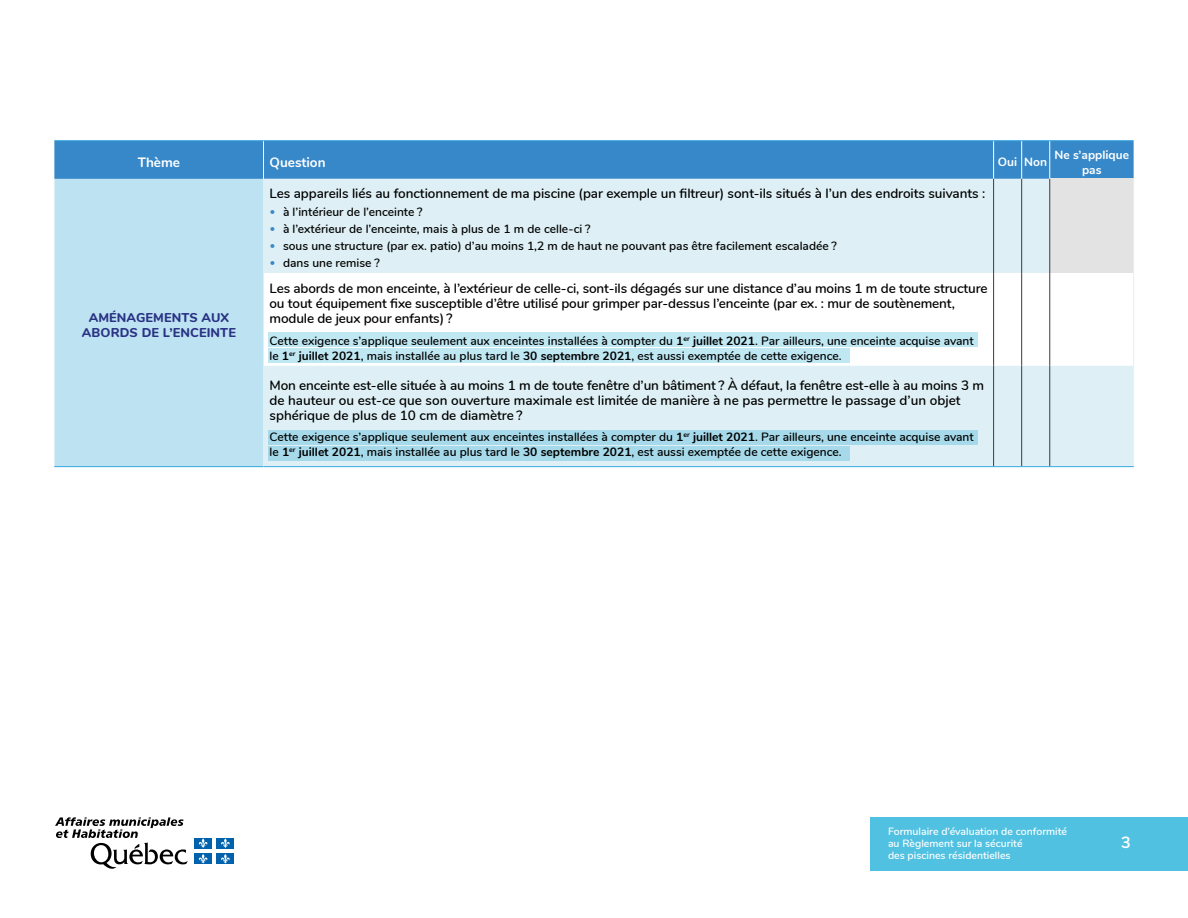
<style>
.page{position:relative;width:1188px;height:918px;background:#fff}
.page>*{position:absolute;margin:0;border:0;box-sizing:border-box;transform-origin:0 0}
.t1{font:700 16.2px "Nunito";color:#fff}
.t2{font:600 13.5px/15px "Nunito";letter-spacing:-.01em;color:#000}
.t3{font:700 13.5px "Nunito";color:#fff}
.t4{font:800 12.75px/15px "Nunito";letter-spacing:.01em;color:#2a3284;text-align:center}
.t5{font:600 12px/15px "Nunito";color:#000}
.t6{font:700 12px/15px "Nunito";color:#fff;text-align:center}
.t7{font:600 10.5px/12px "Nunito";color:#fff}
.s1{font-family:"DINOT";font-weight:500;color:#3788c9}
.s2{font-weight:700}
</style>
<div class="page">
<div style="left:870px;top:817px;width:318px;height:54px;background:#51c1e1"></div>
<svg style="left:55px;top:817px;width:133px;height:52px"></svg>
<div style="left:195px;top:838px;width:17px;height:10px;background:#0061ad"></div>
<svg style="left:199px;top:838px;width:9px;height:10px"></svg>
<div style="left:217px;top:838px;width:17px;height:10px;background:#0061ad"></div>
<svg style="left:221px;top:838px;width:9px;height:10px"></svg>
<div style="left:195px;top:853px;width:17px;height:11px;background:#0061ad"></div>
<svg style="left:199px;top:854px;width:9px;height:10px"></svg>
<div style="left:217px;top:853px;width:17px;height:11px;background:#0061ad"></div>
<svg style="left:221px;top:854px;width:9px;height:10px"></svg>
<div style="left:54px;top:179px;width:210px;height:288px;background:#bde3f2"></div>
<div style="left:264px;top:179px;width:869px;height:287px;background:#def0f5"></div>
<div style="left:1050px;top:179px;width:84px;height:94px;background:#e3e3e3"></div>
<svg style="left:264px;top:273px;width:869px;height:93px"></svg>
<div style="left:54px;top:140px;width:1080px;height:39px;background:#3788c9"></div>
<hr style="left:1050px;top:140px;width:84px;height:1px;background:#36a9e1">
<hr style="left:54px;top:466px;width:210px;height:1px;background:#36a9e1">
<hr style="left:264px;top:466px;width:730px;height:1px;background:#36a9e1">
<svg style="left:994px;top:466px;width:56px;height:1px"></svg>
<hr style="left:1050px;top:466px;width:84px;height:1px;background:#36a9e1">
<hr style="left:1050px;top:179px;width:1px;height:94px;background:#3c3c3b">
<hr style="left:993px;top:179px;width:1px;height:94px;background:#3c3c3b">
<hr style="left:1021px;top:179px;width:1px;height:94px;background:#3c3c3b">
<hr style="left:993px;top:273px;width:1px;height:93px;background:#3c3c3b">
<hr style="left:1021px;top:273px;width:1px;height:93px;background:#3c3c3b">
<hr style="left:1050px;top:273px;width:1px;height:93px;background:#3c3c3b">
<hr style="left:993px;top:366px;width:1px;height:100px;background:#3c3c3b">
<hr style="left:1021px;top:366px;width:1px;height:100px;background:#3c3c3b">
<hr style="left:1050px;top:366px;width:1px;height:100px;background:#3c3c3b">
<hr style="left:263px;top:179px;width:1px;height:94px;background:#e1f2f6">
<hr style="left:263px;top:273px;width:1px;height:93px;background:#e1f2f6">
<hr style="left:263px;top:366px;width:1px;height:100px;background:#e1f2f6">
<hr style="left:1133px;top:179px;width:1px;height:94px;background:#e1f2f6">
<hr style="left:54px;top:179px;width:1px;height:94px;background:#e1f2f6">
<hr style="left:54px;top:273px;width:1px;height:93px;background:#e1f2f6">
<hr style="left:54px;top:366px;width:1px;height:100px;background:#e1f2f6">
<hr style="left:1133px;top:273px;width:1px;height:93px;background:#e1f2f6">
<hr style="left:1133px;top:366px;width:1px;height:100px;background:#e1f2f6">
<div style="left:269px;top:431px;width:709px;height:14px;background:#a6daea"></div>
<div style="left:269px;top:446px;width:581px;height:14px;background:#a6daea"></div>
<div style="left:269px;top:333px;width:709px;height:14px;background:#bfe8f3"></div>
<div style="left:269px;top:348px;width:581px;height:14px;background:#bfe8f3"></div>
<p class="t3" style="left:138px;top:152px;width:44px">Thème</p>
<p class="t3" style="left:270px;top:152px;width:58px">Question</p>
<p class="t6" style="left:998px;top:154px;width:51px">Oui Non</p>
<p class="t6" style="left:1055px;top:146px;width:76px">Ne s’applique pas</p>
<p class="t4" style="left:82px;top:309px;width:155px">AMÉNAGEMENTS AUX<br>ABORDS DE L’ENCEINTE</p>
<p class="t2" style="left:270px;top:186px;width:717px">Les appareils liés au fonctionnement de ma piscine (par exemple un filtreur) sont-ils situés à l’un des endroits suivants :</p>
<p class="t5" style="left:270px;top:203px;width:155px"><span class="s1">•</span> à l’intérieur de l’enceinte ?</p>
<p class="t5" style="left:270px;top:220px;width:323px"><span class="s1">•</span> à l’extérieur de l’enceinte, mais à plus de 1 m de celle-ci ?</p>
<p class="t5" style="left:270px;top:238px;width:569px"><span class="s1">•</span> sous une structure (par ex. patio) d’au moins 1,2 m de haut ne pouvant pas être facilement escaladée ?</p>
<p class="t5" style="left:270px;top:255px;width:112px"><span class="s1">•</span> dans une remise ?</p>
<p class="t2" style="left:270px;top:280px;width:719px">Les abords de mon enceinte, à l’extérieur de celle-ci, sont-ils dégagés sur une distance d’au moins 1 m de toute structure ou tout équipement fixe susceptible d’être utilisé pour grimper par-dessus l’enceinte (par ex. : mur de soutènement, module de jeux pour enfants) ?</p>
<p class="t5" style="left:270px;top:332px;width:706px">Cette exigence s’applique seulement aux enceintes installées à compter du <span class="s2">1</span><sup>er</sup> <span class="s2">juillet 2021</span>. Par ailleurs, une enceinte acquise avant le <span class="s2">1</span><sup>er</sup> <span class="s2">juillet 2021</span>, mais installée au plus tard le <span class="s2">30 septembre 2021</span>, est aussi exemptée de cette exigence.</p>
<p class="t2" style="left:270px;top:377px;width:716px">Mon enceinte est-elle située à au moins 1 m de toute fenêtre d’un bâtiment ? À défaut, la fenêtre est-elle à au moins 3 m de hauteur ou est-ce que son ouverture maximale est limitée de manière à ne pas permettre le passage d’un objet sphérique de plus de 10 cm de diamètre ?</p>
<p class="t5" style="left:270px;top:429px;width:706px">Cette exigence s’applique seulement aux enceintes installées à compter du <span class="s2">1</span><sup>er</sup> <span class="s2">juillet 2021</span>. Par ailleurs, une enceinte acquise avant le <span class="s2">1</span><sup>er</sup> <span class="s2">juillet 2021</span>, mais installée au plus tard le <span class="s2">30 septembre 2021</span>, est aussi exemptée de cette exigence.</p>
<p class="t7" style="left:888px;top:825px;width:181px">Formulaire d’évaluation de conformité au Règlement sur la sécurité<br>des piscines résidentielles</p>
<h1 class="t1" style="left:1121px;top:830px;width:11px">3</h1>
</div>
